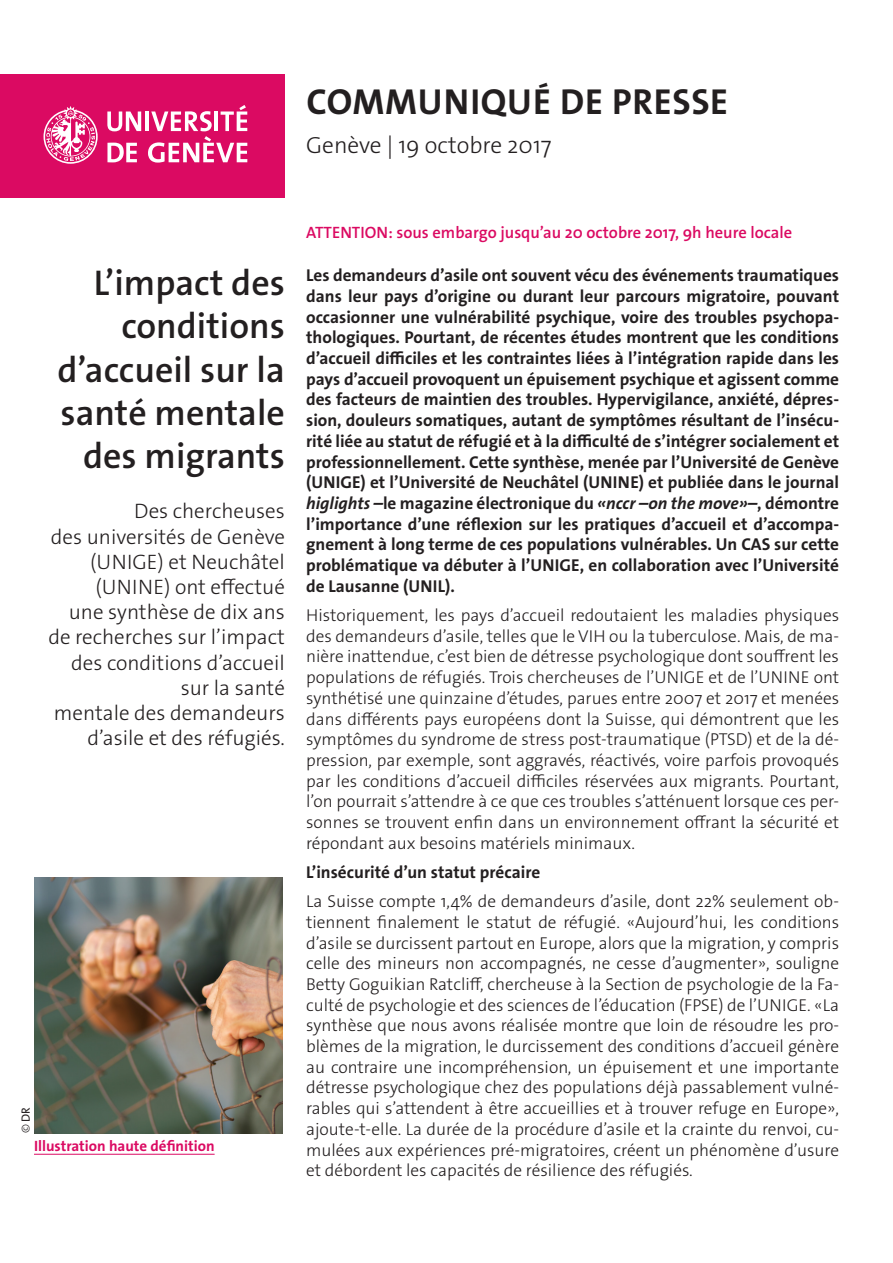
<style>
.page{position:relative;width:893px;height:1263px;background:#fff}
.page>*{position:absolute;margin:0;border:0;box-sizing:border-box;transform-origin:0 0}
._4__texte_courant{font:700 36.3px "The Sans Os F";letter-spacing:.02em;color:#231f20}
._1__grand_titre{font:600 36px/43.2px "The Sans Os F";color:#231f20;text-align:right}
._4__texte_courant-2{font:300 23.4px "The Sans Os F";color:#231f20}
._1__grand_titre-2{font:300 21px/25.2px "The Sans Os F";color:#231f20;text-align:right}
._4__texte_courant-3{font:300 17.25px/20.7px "The Sans Os F";color:#231f20;text-align:justify}
._4__texte_courant-4{font:700 17.25px/20.7px "The Sans Os F";color:#231f20;text-align:justify}
.embargo{font:600 16.5px "The Sans Os F";color:#db0a62}
.t1{font:700 15px "The Sans Os F";color:#db0a62}
.t2{font:12px "The Sans Os F";color:#231f20}
.s1{font-weight:300}
.s2{font-style:italic}
</style>
<div class="page">
<div style="left:0;top:74px;width:285px;height:124px;background:#db0a62"></div>
<svg style="left:44px;top:106px;width:54px;height:58px"></svg>
<svg style="left:107px;top:111px;width:34px;height:20px"></svg>
<hr style="left:145px;top:111px;width:4px;height:20px;background:#fff">
<svg style="left:107px;top:143px;width:30px;height:19px"></svg>
<svg style="left:148px;top:105px;width:99px;height:58px"></svg>
<img style="left:34px;top:877px;width:248px;height:256px">
<hr style="left:34px;top:1154px;width:181px;height:1px;background:#db0a62">
<p class="_4__texte_courant" style="left:306px;top:78px;width:423px">COMMUNIQUÉ DE PRESSE</p>
<p class="_4__texte_courant-2" style="left:306px;top:130px;width:247px">Genève | 19 octobre 2017</p>
<p class="_1__grand_titre" style="left:94px;top:262px;width:192px">L’impact des conditions</p>
<p class="_1__grand_titre" style="left:58px;top:348px;width:229px">d’accueil sur la santé mentale des migrants</p>
<p class="_1__grand_titre-2" style="left:134px;top:499px;width:152px">Des chercheuses</p>
<p class="_1__grand_titre-2" style="left:90px;top:524px;width:196px;text-align:justify;text-indent:-39px">des universités de Genève (UNIGE) et Neuchâtel (UNINE) ont effectué</p>
<p class="_1__grand_titre-2" style="left:69px;top:600px;width:218px">une synthèse de dix ans</p>
<p class="_1__grand_titre-2" style="left:48px;top:625px;width:238px">de recherches sur l’impact des conditions d’accueil</p>
<p class="_1__grand_titre-2" style="left:181px;top:675px;width:106px">sur la santé</p>
<p class="_1__grand_titre-2" style="left:54px;top:700px;width:232px">mentale des demandeurs d’asile et des réfugiés.</p>
<p class="t2" style="left:18px;top:1133px;width:28px;rotate:-90deg"><span class="s1">©</span> DR</p>
<p class="t1" style="left:34px;top:1136px;width:182px">Illustration haute définition</p>
<p class="embargo" style="left:306px;top:222px;width:488px">ATTENTION: sous embargo jusqu’au 20 octobre 2017, 9h heure locale</p>
<p class="_4__texte_courant-4" style="left:306px;top:265px;width:534px">Les demandeurs d’asile ont souvent vécu des événements traumatiques dans leur pays d’origine ou durant leur parcours migratoire, pouvant occasionner une vulnérabilité psychique, voire des troubles psychopa&shy;thologiques. Pourtant, de récentes études montrent que les conditions d’accueil difficiles et les contraintes liées à l’intégration rapide dans les pays d’accueil provoquent un épuisement psychique et agissent comme des facteurs de maintien des troubles. Hypervigilance, anxiété, dépres&shy;sion, douleurs somatiques, autant de symptômes résultant de l’insécu&shy;rité liée au statut de réfugié et à la difficulté de s’intégrer socialement et professionnellement. Cette synthèse, menée par l’Université de Genève (UNIGE) et l’Université de Neuchâtel (UNINE) et publiée dans le journal <span class="s2">higlights –</span>le magazine électronique du <span class="s2">«nccr –on the move»–</span>, démontre l’importance d’une réflexion sur les pratiques d’accueil et d’accompa&shy;gnement à long terme de ces populations vulnérables. Un CAS sur cette problématique va débuter à l’UNIGE, en collaboration avec l’Université de Lausanne (UNIL).</p>
<p class="_4__texte_courant-3" style="left:306px;top:605px;width:534px">Historiquement, les pays d’accueil redoutaient les maladies physiques des demandeurs d’asile, telles que le VIH ou la tuberculose. Mais, de ma&shy;nière inattendue, c’est bien de détresse psychologique dont souffrent les populations de réfugiés. Trois chercheuses de l’UNIGE et de l’UNINE ont synthétisé une quinzaine d’études, parues entre 2007 et 2017 et menées dans différents pays européens dont la Suisse, qui démontrent que les symptômes du syndrome de stress post-traumatique (PTSD) et de la dé&shy;pression, par exemple, sont aggravés, réactivés, voire parfois provoqués par les conditions d’accueil difficiles réservées aux migrants. Pourtant, l’on pourrait s’attendre à ce que ces troubles s’atténuent lorsque ces per&shy;sonnes se trouvent enfin dans un environnement offrant la sécurité et répondant aux besoins matériels minimaux.</p>
<p class="_4__texte_courant-4" style="left:306px;top:862px;width:236px">L’insécurité d’un statut précaire</p>
<p class="_4__texte_courant-3" style="left:306px;top:891px;width:534px">La Suisse compte 1,4% de demandeurs d’asile, dont 22% seulement ob&shy;tiennent finalement le statut de réfugié. «Aujourd’hui, les conditions d’asile se durcissent partout en Europe, alors que la migration, y compris celle des mineurs non accompagnés, ne cesse d’augmenter», souligne Betty Goguikian Ratcliff, chercheuse à la Section de psychologie de la Fa&shy;culté de psychologie et des sciences de l’éducation (FPSE) de l’UNIGE. «La synthèse que nous avons réalisée montre que loin de résoudre les pro&shy;blèmes de la migration, le durcissement des conditions d’accueil génère au contraire une incompréhension, un épuisement et une importante détresse psychologique chez des populations déjà passablement vulné&shy;rables qui s’attendent à être accueillies et à trouver refuge en Europe», ajoute-t-elle. La durée de la procédure d’asile et la crainte du renvoi, cu&shy;mulées aux expériences pré-migratoires, créent un phénomène d’usure et débordent les capacités de résilience des réfugiés.</p>
</div>
